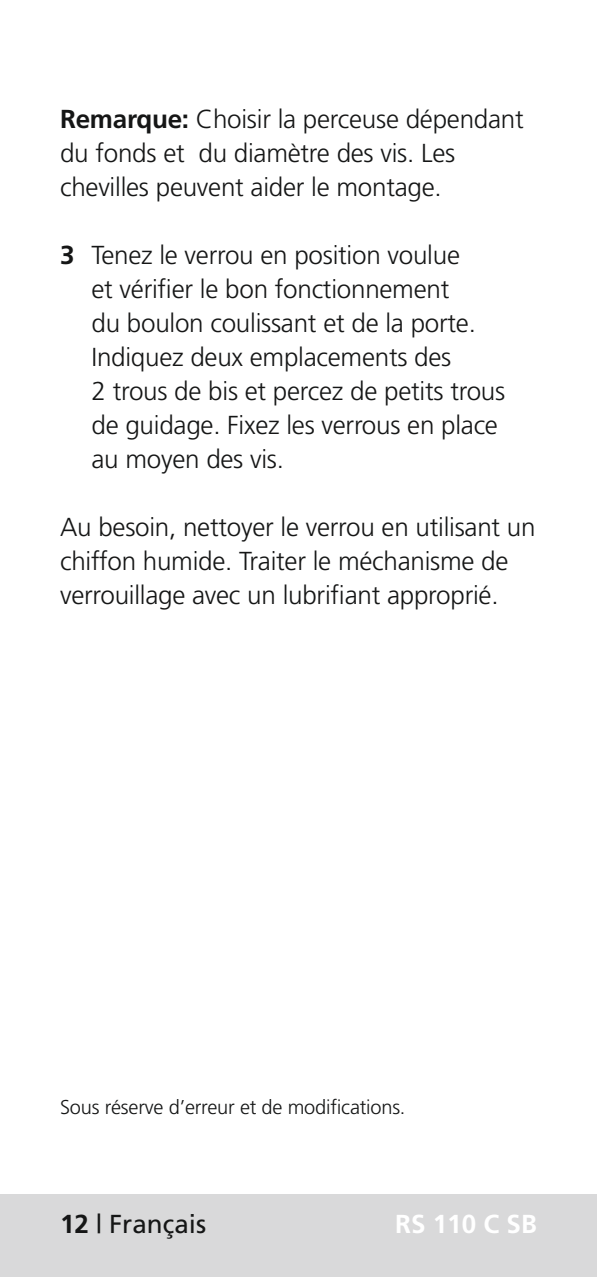
<style>
.page{position:relative;width:597px;height:1277px;background:#fff}
.page>*{position:absolute;margin:0;border:0;box-sizing:border-box;transform-origin:0 0}
.t1{font:300 26px/34px "Frutiger";letter-spacing:-.01em;color:#151616}
.t2{font:26px "Frutiger";color:#151616}
.t3{font:700 26px "Frutiger";color:#fff}
.t4{font:300 20px "Frutiger";letter-spacing:-.01em;color:#151616}
.s1{font-weight:700}
</style>
<div class="page">
<div style="left:0;top:1194px;width:596px;height:83px;background:#d9d9da"></div>
<p class="t1" style="left:60px;top:102px;width:465px"><span class="s1">Remarque:</span> Choisir la perceuse dépendant du fonds et du diamètre des vis. Les chevilles peuvent aider le montage.</p>
<p class="t1" style="left:91px;top:238px;width:415px;text-indent:-31px"><span class="s1">3</span> Tenez le verrou en position voulue<br>et vérifier le bon fonctionnement<br>du boulon coulissant et de la porte.<br>Indiquez deux emplacements des<br>2 trous de bis et percez de petits trous de guidage. Fixez les verrous en place au moyen des vis.</p>
<p class="t1" style="left:60px;top:510px;width:476px">Au besoin, nettoyer le verrou en utilisant un chiffon humide. Traiter le méchanisme de verrouillage avec un lubrifiant approprié.</p>
<p class="t4" style="left:60px;top:1096px;width:347px">Sous réserve d’erreur et de modifications.</p>
<p class="t2" style="left:60px;top:1208px;width:147px"><span class="s1">12</span> | Français</p>
<p class="t3" style="left:395px;top:1208px;width:143px">RS 110 C SB</p>
</div>
